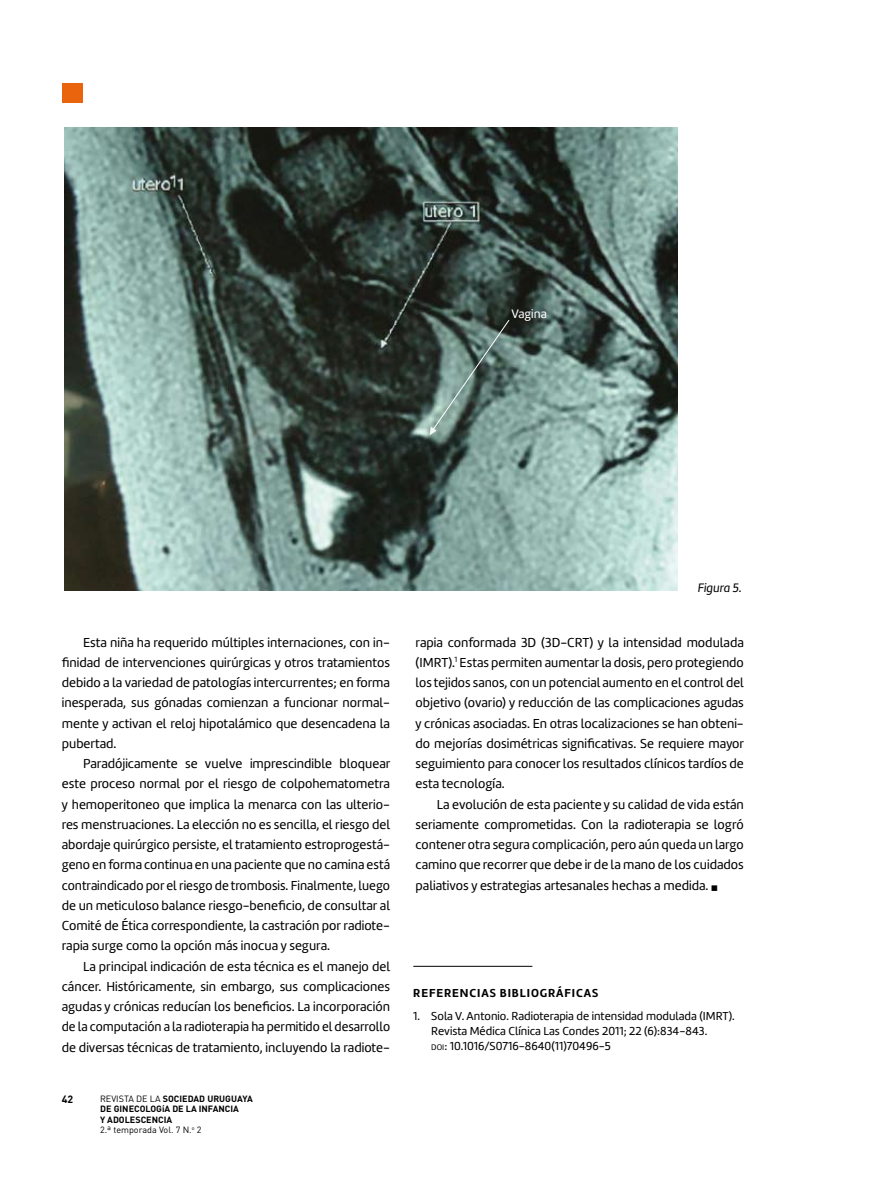
<style>
.page{position:relative;width:893px;height:1191px;background:#fff}
.page>*{position:absolute;margin:0;border:0;box-sizing:border-box;transform-origin:0 0}
.t1{font:13.5px/20.2px "Marine";color:#000;text-align:justify}
.t2{font:italic 12.75px "Marine";color:#000}
.t3{font:12.75px "Marine";color:#fff}
.t4{font:12px/15px "Marine";color:#000}
.t5{font:700 12px "Marine";color:#000}
.t6{font:700 10.5px "DIN";color:#000}
.t7{font:700 9px/10.5px "DIN";color:#000}
.t8{font:6px "Zapf Dingbats IT Cby BT";color:#000}
.s1{font-weight:400}
.s2{font-size:8.4px}
.s3{font-style:inherit}
</style>
<div class="page">
<hr style="left:413px;top:966px;width:119px;height:1px;background:#000">
<div style="left:63px;top:83px;width:20px;height:20px;background:#ea640d"></div>
<img style="left:65px;top:128px;width:612px;height:462px">
<svg style="left:430px;top:319px;width:80px;height:116px;background:#637c75"></svg>
<p class="t3" style="left:511px;top:306px;width:37px">Vagina</p>
<p class="t1" style="left:62px;top:632px;width:330px;text-indent:21px">Esta niña ha requerido múltiples internaciones, con in&shy;finidad de intervenciones quirúrgicas y otros tratamientos debido a la variedad de patologías intercurrentes; en forma inesperada, sus gónadas comienzan a funcionar normal&shy;mente y activan el reloj hipotalámico que desencadena la pubertad.</p>
<p class="t1" style="left:62px;top:753px;width:330px;text-indent:21px">Paradójicamente se vuelve imprescindible bloquear este proceso normal por el riesgo de colpohematometra y hemoperitoneo que implica la menarca con las ulterio&shy;res menstruaciones. La elección no es sencilla, el riesgo del abordaje quirúrgico persiste, el tratamiento estroprogestá&shy;geno en forma continua en una paciente que no camina está contraindicado por el riesgo de trombosis. Finalmente, luego de un meticuloso balance riesgo-beneficio, de consultar al Comité de Ética correspondiente, la castración por radiote&shy;rapia surge como la opción más inocua y segura.</p>
<p class="t1" style="left:62px;top:956px;width:330px;text-indent:21px">La principal indicación de esta técnica es el manejo del cáncer. Históricamente, sin embargo, sus complicaciones agudas y crónicas reducían los beneficios. La incorporación de la computación a la radioterapia ha permitido el desarrollo de diversas técnicas de tratamiento, incluyendo la radiote-</p>
<p class="t6" style="left:62px;top:1092px;width:13px">42</p>
<p class="t7" style="left:100px;top:1093px;width:154px"><span class="s1">REVISTA DE LA</span> SOCIEDAD URUGUAYA<br>DE GINECOLOGíA DE LA INFANCIA<br>Y ADOLESCENCIA<br><span class="s1">2.ª temporada Vol. 7 N.</span><sup>o</sup> <span class="s1">2</span></p>
<p class="t2" style="left:698px;top:580px;width:45px">Figura 5.</p>
<p class="t1" style="left:416px;top:632px;width:330px">rapia conformada 3D (3D-CRT) y la intensidad modulada (IMRT).<sup>1</sup> Estas permiten aumentar la dosis, pero protegiendo los tejidos sanos, con un potencial aumento en el control del objetivo (ovario) y reducción de las complicaciones agudas y crónicas asociadas. En otras localizaciones se han obteni&shy;do mejorías dosimétricas significativas. Se requiere mayor seguimiento para conocer los resultados clínicos tardíos de esta tecnología.</p>
<p class="t1" style="left:416px;top:794px;width:330px;text-indent:21px">La evolución de esta paciente y su calidad de vida están seriamente comprometidas. Con la radioterapia se logró contener otra segura complicación, pero aún queda un largo camino que recorrer que debe ir de la mano de los cuidados paliativos y estrategias artesanales hechas a medida.</p>
<p class="t8" style="left:711px;top:885px;width:7px">■</p>
<p class="t5" style="left:413px;top:985px;width:9px">referencias</p>
<p class="t5" style="left:500px;top:985px;width:8px">bibliográficas</p>
<p class="t4" style="left:431px;top:1008px;width:305px;text-indent:-18px">1. Sola V. Antonio. Radioterapia de intensidad modulada (IMRT).<br>Revista Médica Clínica Las Condes 2011; 22 (6):834-843.<br><span class="s2">doi</span><span class="s3">:</span> 10.1016/S0716-8640(11)70496-5</p>
</div>
